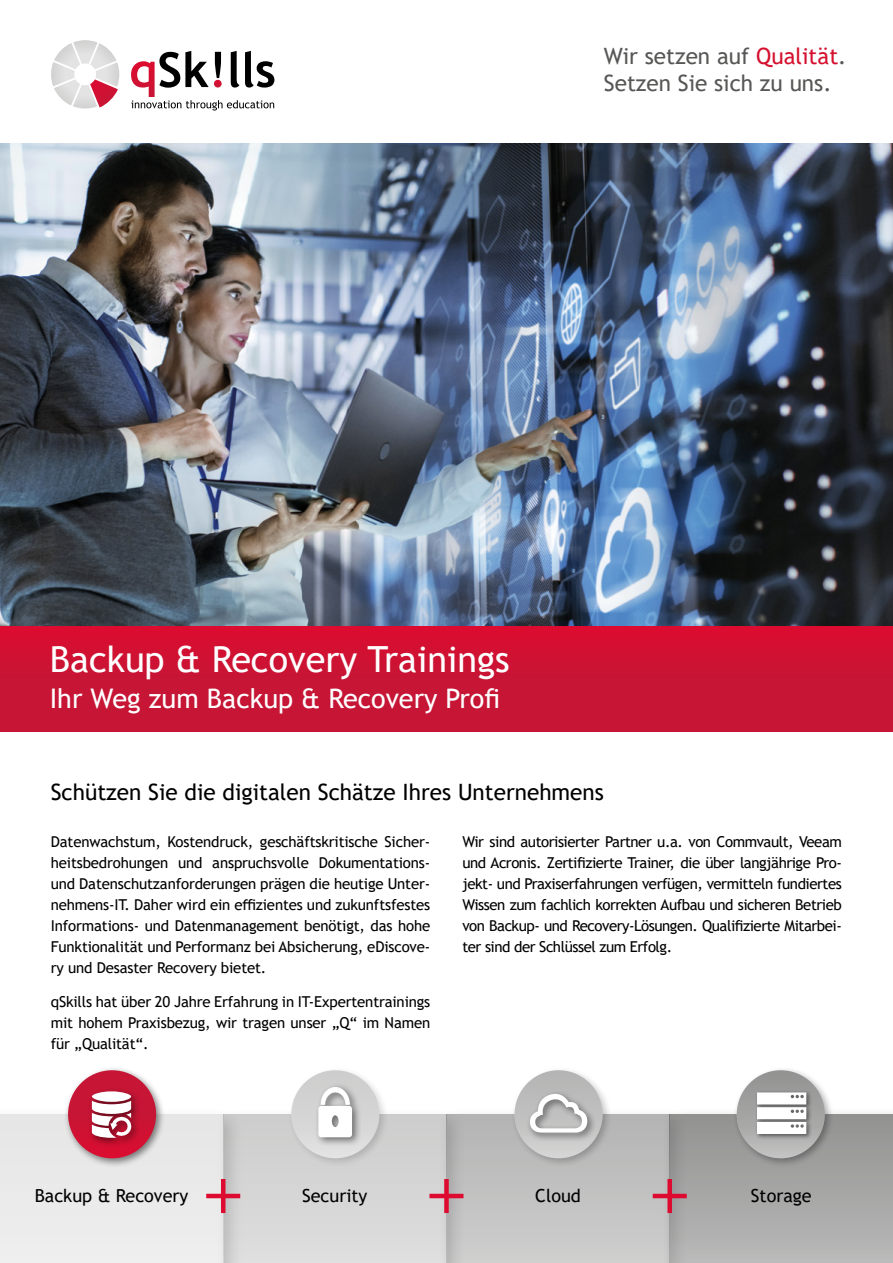
<style>
.page{position:relative;width:893px;height:1263px;background:#fff}
.page>*{position:absolute;margin:0;border:0;box-sizing:border-box;transform-origin:0 0}
.t1{font:36px "Trebuchet MS";color:#fff}
.t2{font:27px "Trebuchet MS";color:#fff}
.t3{font:22.5px "Trebuchet MS";color:#000}
.t4{font:22.5px/27px "Trebuchet MS";color:#575756}
.t5{font:18px "Trebuchet MS";color:#000}
.t6{font:15px/21px "Trebuchet MS";letter-spacing:-.01em;color:#000;text-align:justify}
.s1{color:#d51130}
.s2{color:#fff}
</style>
<div class="page">
<img style="left:0;top:143px;width:893px;height:483px">
<div style="left:0;top:626px;width:893px;height:106px;background:linear-gradient(to bottom,#d70e30,#c11736)"></div>
<div style="left:446px;top:1115px;width:224px;height:148px;background:linear-gradient(to bottom,#b4b3b3,#cecece)"></div>
<div style="left:215px;top:1107px;width:252px;height:156px;background:#000;opacity:.5"></div>
<div style="left:223px;top:1115px;width:223px;height:148px;background:#d7d7d7"></div>
<svg style="left:0;top:1107px;width:243px;height:156px"></svg>
<div style="left:0;top:1115px;width:223px;height:148px;background:#ebebea"></div>
<div style="left:662px;top:1107px;width:231px;height:156px;background:#000;opacity:.5"></div>
<div style="left:670px;top:1115px;width:223px;height:148px;background:linear-gradient(to bottom,#919191,#b8b8b8)"></div>
<div style="left:64px;top:1066px;width:102px;height:102px;background:#000;opacity:.5"></div>
<div style="left:68px;top:1070px;width:88px;height:88px;background:linear-gradient(to bottom,#c11b39,#d50f31);border-radius:44px"></div>
<hr style="left:221px;top:1179px;width:4px;height:34px;background:#dd0b2f">
<hr style="left:206px;top:1194px;width:34px;height:4px;background:#dd0b2f">
<div style="left:444px;top:1179px;width:5px;height:34px;background:#dd0b2f"></div>
<hr style="left:429px;top:1194px;width:34px;height:4px;background:#dd0b2f">
<div style="left:667px;top:1179px;width:5px;height:34px;background:#dd0b2f"></div>
<hr style="left:653px;top:1194px;width:34px;height:4px;background:#dd0b2f">
<div style="left:732px;top:1066px;width:102px;height:102px;background:#000;opacity:.5"></div>
<div style="left:737px;top:1070px;width:88px;height:88px;background:linear-gradient(to bottom,#90908f,#bdbdbc);border-radius:50%"></div>
<div style="left:510px;top:1066px;width:102px;height:102px;background:#000;opacity:.5"></div>
<div style="left:515px;top:1070px;width:88px;height:88px;background:linear-gradient(to bottom,#b2b2b2,#d0d0d0);border-radius:50%"></div>
<div style="left:287px;top:1066px;width:102px;height:102px;background:#000;opacity:.5"></div>
<div style="left:291px;top:1070px;width:88px;height:88px;background:linear-gradient(to right,#d6d6d6,#d6d6d6);border-radius:50%"></div>
<div style="left:88px;top:1087px;width:53px;height:61px;background:#000;opacity:.5"></div>
<svg style="left:92px;top:1101px;width:41px;height:37px"></svg>
<div style="left:92px;top:1091px;width:39px;height:11px;background:#fff;border-radius:50%"></div>
<div style="left:314px;top:1083px;width:48px;height:64px;background:#000;opacity:.5"></div>
<svg style="left:318px;top:1087px;width:34px;height:50px"></svg>
<div style="left:526px;top:1089px;width:71px;height:53px;background:#000;opacity:.5"></div>
<svg style="left:530px;top:1091px;width:57px;height:41px"></svg>
<div style="left:754px;top:1090px;width:58px;height:50px;background:#000;opacity:.5"></div>
<svg style="left:757px;top:1092px;width:49px;height:42px"></svg>
<svg style="left:51px;top:40px;width:69px;height:69px"></svg>
<svg style="left:131px;top:51px;width:143px;height:60px"></svg>
<h3 class="t4" style="left:604px;top:43px;width:244px">Wir setzen auf <span class="s1">Qualität</span><span class="s2">.<br></span>Setzen Sie sich zu uns.</h3>
<h1 class="t1" style="left:50px;top:636px;width:461px">Backup &amp; Recovery Trainings</h1>
<h2 class="t2" style="left:50px;top:682px;width:452px">Ihr Weg zum Backup &amp; Recovery Profi</h2>
<h3 class="t3" style="left:51px;top:778px;width:555px">Schützen Sie die digitalen Schätze Ihres Unternehmens</h3>
<p class="t6" style="left:51px;top:831px;width:381px">Datenwachstum, Kostendruck, geschäftskritische Sicher&shy;heitsbedrohungen und anspruchsvolle Dokumentations&shy;und Datenschutzanforderungen prägen die heutige Unter&shy;nehmens-IT. Daher wird ein effizientes und zukunftsfestes Informations- und Datenmanagement benötigt, das hohe Funktionalität und Performanz bei Absicherung, eDiscove&shy;ry und Desaster Recovery bietet.</p>
<p class="t6" style="left:51px;top:991px;width:381px">qSkills hat über 20 Jahre Erfahrung in IT-Expertentrainings mit hohem Praxisbezug, wir tragen unser „Q“ im Namen für „Qualität“.</p>
<p class="t6" style="left:462px;top:831px;width:381px">Wir sind autorisierter Partner u.a. von Commvault, Veeam und Acronis. Zertifizierte Trainer, die über langjährige Pro&shy;jekt- und Praxiserfahrungen verfügen, vermitteln fundiertes Wissen zum fachlich korrekten Aufbau und sicheren Betrieb von Backup- und Recovery-Lösungen. Qualifizierte Mitarbei&shy;ter sind der Schlüssel zum Erfolg.</p>
<p class="t5" style="left:35px;top:1184px;width:155px">Backup &amp; Recovery</p>
<p class="t5" style="left:302px;top:1184px;width:67px">Security</p>
<p class="t5" style="left:535px;top:1184px;width:47px">Cloud</p>
<p class="t5" style="left:751px;top:1184px;width:62px">Storage</p>
</div>
